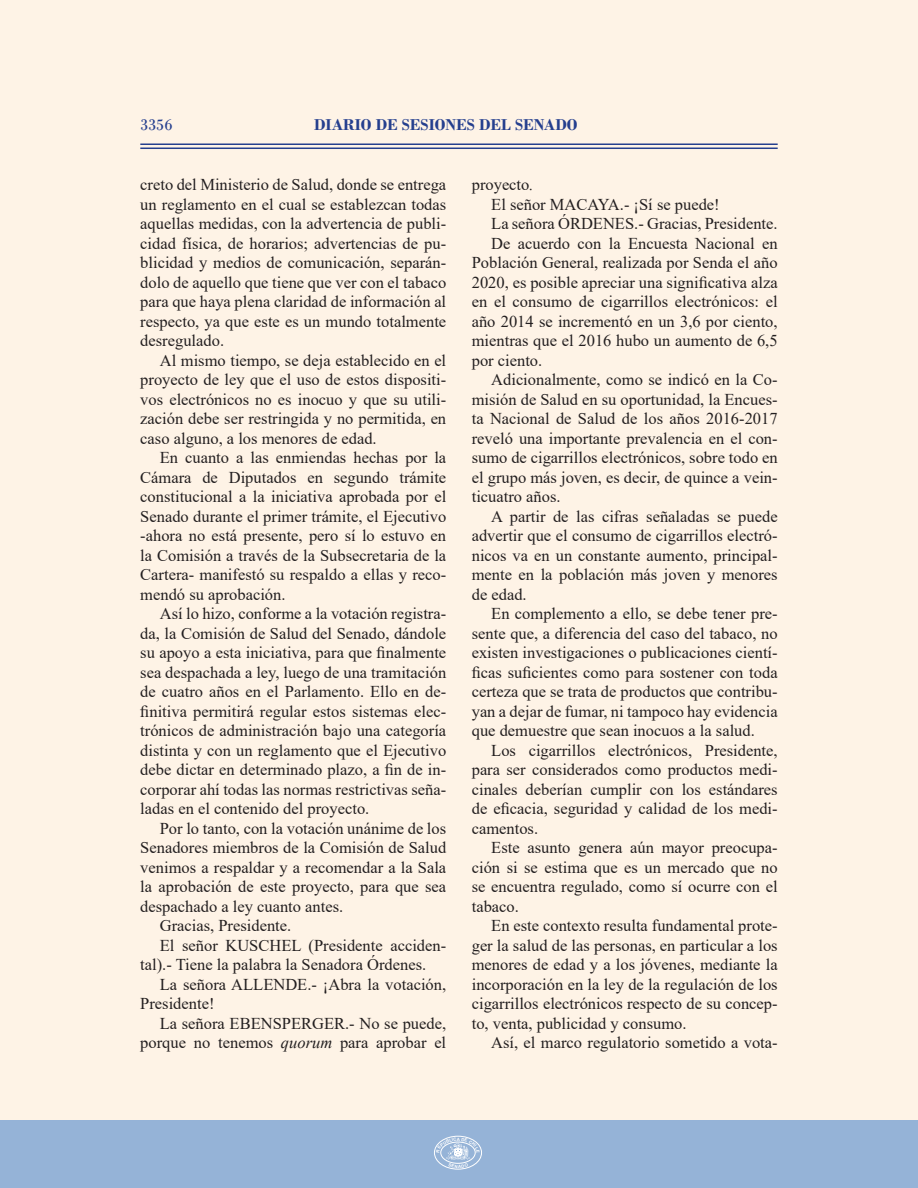
<style>
.page{position:relative;width:918px;height:1188px;background:#fff}
.page>*{position:absolute;margin:0;border:0;box-sizing:border-box;transform-origin:0 0}
.Párrafo_Texto_Sesión{font:16.5px/19.5px "Times New Roman";color:#231f20;text-align:justify}
.t1{font:700 16.5px "Bodoni";color:#253f8e}
.t2{font:16.5px "Bodoni";color:#253f8e}
.t3{font:700 4.5px "Arial";color:#fff}
.s1{font-style:italic}
</style>
<div class="page">
<div style="left:0;top:1120px;width:918px;height:68px;background:#95b3d7"></div>
<div style="left:434px;top:1136px;width:48px;height:33px;border:1px solid #fff;border-radius:50%"></div>
<hr style="left:140px;top:148px;width:638px;height:1px;background:#253f8e">
<hr style="left:140px;top:144px;width:638px;height:1px;background:#253f8e">
<svg style="left:436px;top:1137px;width:44px;height:31px"></svg>
<p class="t2" style="left:140px;top:115px;width:34px">3356</p>
<p class="t1" style="left:314px;top:114px;width:265px">DIARIO DE SESIONES DEL SENADO</p>
<p class="Párrafo_Texto_Sesión" style="left:140px;top:174px;width:307px">creto del Ministerio de Salud, donde se entrega un reglamento en el cual se establezcan todas aquellas medidas, con la advertencia de publi&shy;cidad física, de horarios; advertencias de pu&shy;blicidad y medios de comunicación, separán&shy;dolo de aquello que tiene que ver con el tabaco para que haya plena claridad de información al respecto, ya que este es un mundo totalmente desregulado.</p>
<p class="Párrafo_Texto_Sesión" style="left:140px;top:350px;width:307px;text-indent:20px">Al mismo tiempo, se deja establecido en el proyecto de ley que el uso de estos dispositi&shy;vos electrónicos no es inocuo y que su utili&shy;zación debe ser restringida y no permitida, en caso alguno, a los menores de edad.</p>
<p class="Párrafo_Texto_Sesión" style="left:140px;top:447px;width:307px;text-indent:20px">En cuanto a las enmiendas hechas por la Cámara de Diputados en segundo trámite constitucional a la iniciativa aprobada por el Senado durante el primer trámite, el Ejecutivo -ahora no está presente, pero sí lo estuvo en la Comisión a través de la Subsecretaria de la Cartera- manifestó su respaldo a ellas y reco&shy;mendó su aprobación.</p>
<p class="Párrafo_Texto_Sesión" style="left:140px;top:603px;width:307px;text-indent:20px">Así lo hizo, conforme a la votación registra&shy;da, la Comisión de Salud del Senado, dándole su apoyo a esta iniciativa, para que finalmente sea despachada a ley, luego de una tramitación de cuatro años en el Parlamento. Ello en de&shy;finitiva permitirá regular estos sistemas elec&shy;trónicos de administración bajo una categoría distinta y con un reglamento que el Ejecutivo debe dictar en determinado plazo, a fin de in&shy;corporar ahí todas las normas restrictivas seña&shy;ladas en el contenido del proyecto.</p>
<p class="Párrafo_Texto_Sesión" style="left:140px;top:818px;width:307px;text-indent:20px">Por lo tanto, con la votación unánime de los Senadores miembros de la Comisión de Salud venimos a respaldar y a recomendar a la Sala la aprobación de este proyecto, para que sea despachado a ley cuanto antes.</p>
<p class="Párrafo_Texto_Sesión" style="left:160px;top:915px;width:133px">Gracias, Presidente.</p>
<p class="Párrafo_Texto_Sesión" style="left:140px;top:935px;width:307px;text-indent:20px">El señor KUSCHEL (Presidente acciden&shy;tal).- Tiene la palabra la Senadora Órdenes.</p>
<p class="Párrafo_Texto_Sesión" style="left:140px;top:974px;width:307px;text-indent:20px">La señora ALLENDE.- ¡Abra la votación,<br>Presidente!</p>
<p class="Párrafo_Texto_Sesión" style="left:140px;top:1013px;width:307px;text-align:right">La señora EBENSPERGER.- No se puede, porque no tenemos <span class="s1">quorum</span> para aprobar el</p>
<p class="Párrafo_Texto_Sesión" style="left:472px;top:174px;width:63px">proyecto<span class="s1">.</span></p>
<p class="Párrafo_Texto_Sesión" style="left:491px;top:194px;width:230px">El señor MACAYA.- ¡Sí se puede!</p>
<p class="Párrafo_Texto_Sesión" style="left:491px;top:213px;width:288px">La señora ÓRDENES.- Gracias, Presidente.</p>
<p class="Párrafo_Texto_Sesión" style="left:472px;top:233px;width:307px;text-indent:20px">De acuerdo con la Encuesta Nacional en Población General, realizada por Senda el año 2020, es posible apreciar una significativa alza en el consumo de cigarrillos electrónicos: el año 2014 se incrementó en un 3,6 por ciento, mientras que el 2016 hubo un aumento de 6,5 por ciento.</p>
<p class="Párrafo_Texto_Sesión" style="left:472px;top:369px;width:307px;text-indent:20px">Adicionalmente, como se indicó en la Co&shy;misión de Salud en su oportunidad, la Encues&shy;ta Nacional de Salud de los años 2016-2017 reveló una importante prevalencia en el con&shy;sumo de cigarrillos electrónicos, sobre todo en el grupo más joven, es decir, de quince a vein&shy;ticuatro años.</p>
<p class="Párrafo_Texto_Sesión" style="left:472px;top:506px;width:307px;text-indent:20px">A partir de las cifras señaladas se puede advertir que el consumo de cigarrillos electró&shy;nicos va en un constante aumento, principal&shy;mente en la población más joven y menores de edad.</p>
<p class="Párrafo_Texto_Sesión" style="left:472px;top:603px;width:307px;text-indent:20px">En complemento a ello, se debe tener pre&shy;sente que, a diferencia del caso del tabaco, no existen investigaciones o publicaciones cientí&shy;ficas suficientes como para sostener con toda certeza que se trata de productos que contribu&shy;yan a dejar de fumar, ni tampoco hay evidencia que demuestre que sean inocuos a la salud.</p>
<p class="Párrafo_Texto_Sesión" style="left:472px;top:740px;width:307px;text-indent:20px">Los cigarrillos electrónicos, Presidente, para ser considerados como productos medi&shy;cinales deberían cumplir con los estándares de eficacia, seguridad y calidad de los medi&shy;camentos.</p>
<p class="Párrafo_Texto_Sesión" style="left:472px;top:837px;width:307px;text-indent:20px">Este asunto genera aún mayor preocupa&shy;ción si se estima que es un mercado que no se encuentra regulado, como sí ocurre con el tabaco.</p>
<p class="Párrafo_Texto_Sesión" style="left:472px;top:915px;width:307px;text-indent:20px">En este contexto resulta fundamental prote&shy;ger la salud de las personas, en particular a los menores de edad y a los jóvenes, mediante la incorporación en la ley de la regulación de los cigarrillos electrónicos respecto de su concep&shy;to, venta, publicidad y consumo.</p>
<p class="Párrafo_Texto_Sesión" style="left:491px;top:1032px;width:288px">Así, el marco regulatorio sometido a vota-</p>
<p class="t3" style="left:457px;top:1136px;width:5px">A</p>
</div>
